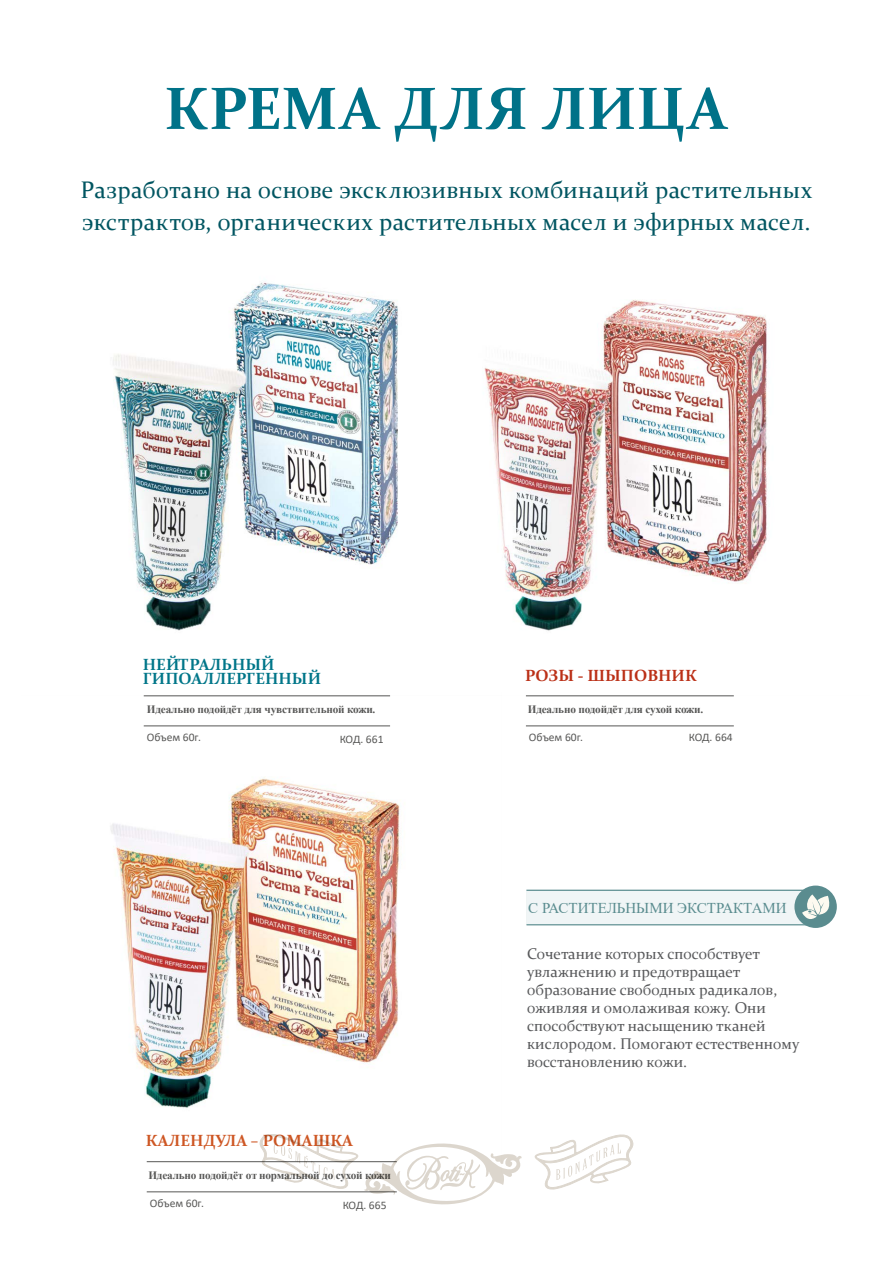
<style>
.page{position:relative;width:893px;height:1263px;background:#fff}
.page>*{position:absolute;margin:0;border:0;box-sizing:border-box;transform-origin:0 0}
.t1{font:700 60px "Constantia";letter-spacing:.015em;color:#007288}
.t2{font:24px/31.5px "Constantia";letter-spacing:.01em;color:#005561}
.t3{font:700 16.2px/14.1px "Constantia";color:#007689}
.t4{font:700 16.2px "Constantia";color:#ce5724}
.t5{font:700 16.2px "Constantia";color:#bb3017}
.t6{font:15.45px/18px "Constantia";color:#58595b}
.t7{font:15px "Times New Roman";color:#5a8c8f}
.t8{font:11.55px "Calibri";color:#575756}
.t9{font:700 11.25px "Times New Roman";letter-spacing:-.015em;color:#575756}
</style>
<div class="page">
<hr style="left:526px;top:695px;width:208px;height:1px;background:#575756">
<img style="left:113px;top:282px;width:277px;height:349px">
<img style="left:110px;top:695px;width:290px;height:468px">
<img style="left:390px;top:299px;width:377px;height:332px">
<hr style="left:526px;top:725px;width:208px;height:1px;background:#575756">
<hr style="left:144px;top:725px;width:246px;height:1px;background:#575756">
<hr style="left:147px;top:1191px;width:250px;height:1px;background:#575756">
<div style="left:526px;top:889px;width:281px;height:36px;background:#f0f5f6"></div>
<hr style="left:526px;top:924px;width:282px;height:1px;background:#5a8c8f">
<hr style="left:526px;top:890px;width:282px;height:1px;background:#5a8c8f">
<div style="left:794px;top:885px;width:43px;height:43px;background:#5a8c8f;border-radius:50%"></div>
<svg style="left:802px;top:894px;width:30px;height:27px"></svg>
<svg style="left:260px;top:1134px;width:373px;height:70px"></svg>
<h1 class="t1" style="left:164px;top:67px;width:565px">КРЕМА ДЛЯ ЛИЦА</h1>
<h2 class="t2" style="left:81px;top:173px;width:733px">Разработано на основе эксклюзивных комбинаций растительных экстрактов, органических растительных масел и эфирных масел.</h2>
<p class="t3" style="left:143px;top:657px;width:180px">НЕЙТРАЛЬНЫЙ<br>ГИПОАЛЛЕРГЕННЫЙ</p>
<p class="t5" style="left:525px;top:664px;width:173px">РОЗЫ - ШЫПОВНИК</p>
<p class="t9" style="left:147px;top:701px;width:230px">Идеально подойдёт для чувствительной кожи.</p>
<p class="t9" style="left:528px;top:701px;width:177px">Идеально подойдёт для сухой кожи.</p>
<p class="t8" style="left:147px;top:729px;width:56px">Объем 60г.</p>
<p class="t8" style="left:340px;top:731px;width:45px">КОД. 661</p>
<p class="t4" style="left:146px;top:1130px;width:209px">КАЛЕНДУЛА – РОМАШКА</p>
<p class="t9" style="left:148px;top:1167px;width:244px">Идеально подойдёт от нормальной до сухой кожи</p>
<p class="t8" style="left:150px;top:1195px;width:56px">Объем 60г.</p>
<p class="t8" style="left:343px;top:1197px;width:45px">КОД. 665</p>
<p class="t8" style="left:529px;top:729px;width:56px">Объем 60г.</p>
<p class="t8" style="left:689px;top:729px;width:45px">КОД. 664</p>
<p class="t7" style="left:528px;top:898px;width:260px">С РАСТИТЕЛЬНЫМИ ЭКСТРАКТАМИ</p>
<p class="t6" style="left:527px;top:944px;width:274px">Сочетание которых способствует увлажнению и предотвращает образование свободных радикалов, оживляя и омолаживая кожу. Они способствуют насыщению тканей кислородом. Помогают естественному восстановлению кожи.</p>
</div>
